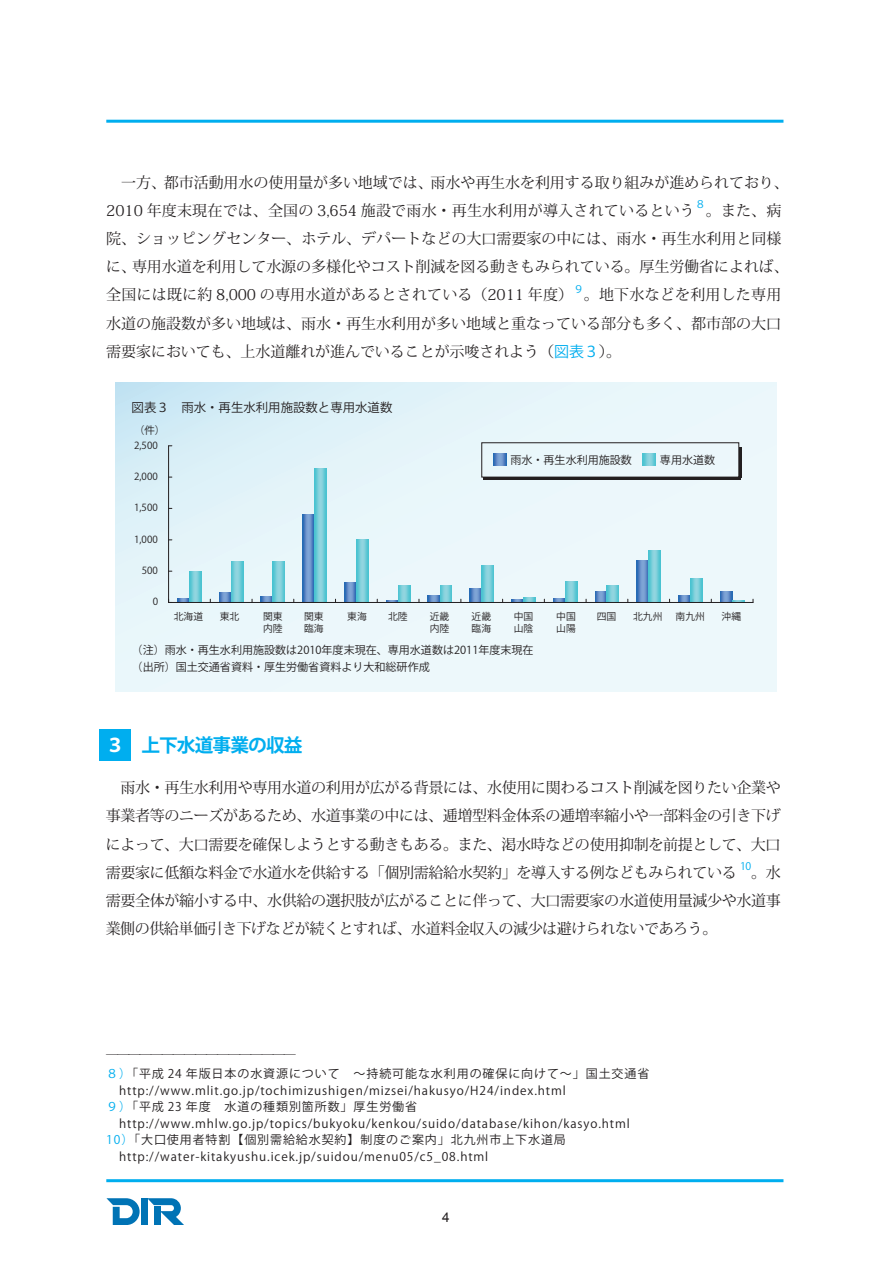
<style>
.page{position:relative;width:893px;height:1263px;background:#fff}
.page>*{position:absolute;margin:0;border:0;box-sizing:border-box;transform-origin:0 0}
.t1{font:700 18.75px "Koz Go Pro";letter-spacing:-.05em;color:#00aeef}
.t2{font:15px/28.2px "Koz Min Pro";letter-spacing:-.005em;color:#231f20;text-align:justify}
.t3{font:13.5px "Arial";color:#231f20}
.t4{font:12.45px "Koz Go Pro";color:#231f20}
.t5{font:12px/16.5px "Koz Go Pro";letter-spacing:.075em;color:#231f20}
.t6{font:11.1px/17.4px "Koz Go Pro";color:#231f20}
.t7{font:10.5px "Koz Go Pro";color:#00aeef}
.t8{font:10.35px "Koz Go Pro";color:#231f20}
.t9{font:9.75px/11.7px "Koz Go Pro";letter-spacing:.005em;color:#231f20}
.s1{font-family:"Koz Go Pro";color:#00aeef}
.s2{color:#fff}
.s3{color:#00aeef}
</style>
<div class="page">
<hr style="left:106px;top:120px;width:677px;height:3px;background:#00aeef">
<hr style="left:106px;top:1179px;width:677px;height:3px;background:#00aeef">
<svg style="left:106px;top:1198px;width:34px;height:27px"></svg>
<div style="left:141px;top:1198px;width:7px;height:27px;background:#0073b5"></div>
<svg style="left:148px;top:1198px;width:36px;height:27px"></svg>
<div style="left:99px;top:729px;width:31px;height:31px;background:#00aeef"></div>
<svg style="left:116px;top:383px;width:660px;height:309px;background:#e6f5f9"></svg>
<svg style="left:219px;top:592px;width:12px;height:10px"></svg>
<svg style="left:261px;top:596px;width:12px;height:6px"></svg>
<img style="left:303px;top:515px;width:12px;height:87px">
<img style="left:344px;top:583px;width:12px;height:19px">
<svg style="left:386px;top:600px;width:12px;height:2px"></svg>
<svg style="left:428px;top:596px;width:12px;height:6px"></svg>
<svg style="left:470px;top:589px;width:12px;height:13px"></svg>
<svg style="left:553px;top:599px;width:12px;height:3px"></svg>
<svg style="left:595px;top:591px;width:12px;height:11px"></svg>
<img style="left:637px;top:560px;width:12px;height:42px">
<svg style="left:678px;top:595px;width:12px;height:7px"></svg>
<img style="left:189px;top:571px;width:12px;height:31px">
<img style="left:231px;top:561px;width:12px;height:41px">
<img style="left:273px;top:561px;width:12px;height:41px">
<img style="left:315px;top:469px;width:12px;height:133px">
<img style="left:356px;top:539px;width:12px;height:63px">
<img style="left:398px;top:585px;width:12px;height:17px">
<img style="left:440px;top:586px;width:12px;height:16px">
<img style="left:482px;top:565px;width:12px;height:37px">
<svg style="left:512px;top:598px;width:23px;height:4px"></svg>
<img style="left:565px;top:581px;width:12px;height:21px">
<img style="left:607px;top:586px;width:12px;height:16px">
<img style="left:649px;top:550px;width:12px;height:52px">
<img style="left:690px;top:578px;width:12px;height:24px">
<svg style="left:720px;top:592px;width:24px;height:10px"></svg>
<hr style="left:169px;top:602px;width:584px;height:1px;background:#231f20">
<svg style="left:168px;top:445px;width:21px;height:158px;background:#d3e4eb"></svg>
<hr style="left:739px;top:447px;width:2px;height:30px;background:#231f20">
<hr style="left:484px;top:477px;width:257px;height:2px;background:#231f20">
<div style="left:481px;top:442px;width:258px;height:35px;border:1px solid #231f20"></div>
<img style="left:493px;top:453px;width:14px;height:13px">
<svg style="left:643px;top:454px;width:13px;height:12px"></svg>
<p class="t2" style="left:106px;top:167px;width:684px;text-indent:15px">一方、都市活動用水の使用量が多い地域では、雨水や再生水を利用する取り組みが進められており、<br>2010 年度末現在では、全国の 3,654 施設で雨水・再生水利用が導入されているという</p>
<p class="t7" style="left:695px;top:197px;width:12px">８</p>
<p class="t2" style="left:106px;top:196px;width:684px;text-align:left;text-indent:599px">。また、病院、ショッピングセンター、ホテル、デパートなどの大口需要家の中には、雨水・再生水利用と同様に、専用水道を利用して水源の多様化やコスト削減を図る動きもみられている。厚生労働省によれば、全国には既に約 8,000 の専用水道があるとされている（2011 年度）</p>
<p class="t7" style="left:573px;top:282px;width:12px">９</p>
<p class="t2" style="left:106px;top:280px;width:677px;text-indent:478px">。地下水などを利用した専用水道の施設数が多い地域は、雨水・再生水利用が多い地域と重なっている部分も多く、都市部の大口需要家においても、上水道離れが進んでいることが示唆されよう（<span class="s1">図表３</span>）。</p>
<p class="t4" style="left:132px;top:399px;width:262px">図表３　雨水・再生水利用施設数と専用水道数</p>
<p class="t8" style="left:134px;top:423px;width:33px">（件）</p>
<p class="t9" style="left:134px;top:439px;width:25px">2,500</p>
<p class="t9" style="left:134px;top:471px;width:25px">2,000</p>
<p class="t9" style="left:134px;top:502px;width:25px">1,500</p>
<p class="t9" style="left:134px;top:533px;width:25px">1,000</p>
<p class="t9" style="left:142px;top:565px;width:18px">500</p>
<p class="t9" style="left:153px;top:596px;width:7px">0</p>
<p class="t6" style="left:510px;top:451px;width:123px">雨水・再生水利用施設数</p>
<p class="t6" style="left:660px;top:451px;width:57px">専用水道数</p>
<p class="t9" style="left:174px;top:611px;width:31px">北海道</p>
<p class="t9" style="left:220px;top:611px;width:21px">東北</p>
<p class="t9" style="left:263px;top:611px;width:21px">関東内陸</p>
<p class="t9" style="left:304px;top:611px;width:21px">関東臨海</p>
<p class="t9" style="left:347px;top:611px;width:21px">東海</p>
<p class="t9" style="left:388px;top:611px;width:21px">北陸</p>
<p class="t9" style="left:430px;top:611px;width:21px">近畿内陸</p>
<p class="t9" style="left:472px;top:611px;width:21px">近畿臨海</p>
<p class="t9" style="left:514px;top:611px;width:21px">中国山陰</p>
<p class="t9" style="left:556px;top:611px;width:21px">中国山陽</p>
<p class="t9" style="left:597px;top:611px;width:21px">四国</p>
<p class="t9" style="left:633px;top:611px;width:31px">北九州</p>
<p class="t9" style="left:675px;top:611px;width:31px">南九州</p>
<p class="t9" style="left:722px;top:611px;width:21px">沖縄</p>
<p class="t6" style="left:132px;top:641px;width:403px">（注）雨水・再生水利用施設数は2010年度末現在、専用水道数は2011年度末現在（出所）国土交通省資料・厚生労働省資料より大和総研作成</p>
<p class="t1" style="left:106px;top:733px;width:198px"><span class="s2">３</span>　上下水道事業の収益</p>
<p class="t2" style="left:106px;top:773px;width:677px;text-indent:15px">雨水・再生水利用や専用水道の利用が広がる背景には、水使用に関わるコスト削減を図りたい企業や事業者等のニーズがあるため、水道事業の中には、逓増型料金体系の逓増率縮小や一部料金の引き下げによって、大口需要を確保しようとする動きもある。また、渇水時などの使用抑制を前提として、大口需要家に低額な料金で水道水を供給する「個別需給給水契約」を導入する例などもみられている</p>
<p class="t7" style="left:740px;top:859px;width:13px">10</p>
<p class="t2" style="left:106px;top:858px;width:676px;text-indent:645px">。水需要全体が縮小する中、水供給の選択肢が広がることに伴って、大口需要家の水道使用量減少や水道事業側の供給単価引き下げなどが続くとすれば、水道料金収入の減少は避けられないであろう。</p>
<p class="t5" style="left:106px;top:1045px;width:545px;line-height:19.5px">―――――――――――――――――<br><span class="s3">８）</span>「平成 24 年版日本の水資源について　～持続可能な水利用の確保に向けて～」国土交通省</p>
<p class="t5" style="left:106px;top:1082px;width:461px">　http://www.mlit.go.jp/tochimizushigen/mizsei/hakusyo/H24/index.html<br><span class="s3">９）</span>「平成 23 年度　水道の種類別箇所数」厚生労働省</p>
<p class="t5" style="left:106px;top:1115px;width:525px;text-indent:13px">http://www.mhlw.go.jp/topics/bukyoku/kenkou/suido/database/kihon/kasyo.html<br><span class="s3">10）</span>「大口使用者特割【個別需給給水契約】制度のご案内」北九州市上下水道局　http://water-kitakyushu.icek.jp/suidou/menu05/c5_08.html</p>
<p class="t3" style="left:442px;top:1208px;width:9px">4</p>
</div>
